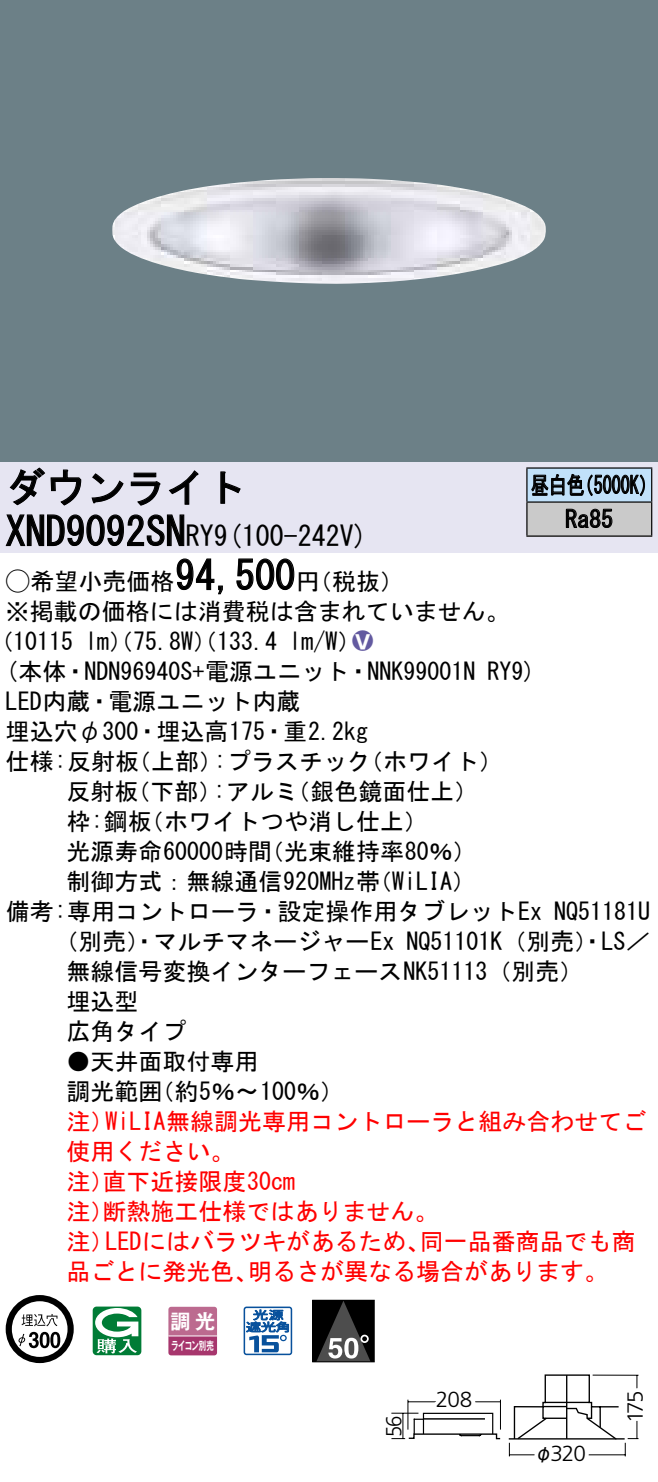
<style>
.page{position:relative;width:658px;height:1482px;background:#fff}
.page>*{position:absolute;margin:0;border:0;box-sizing:border-box;transform-origin:0 0}
.t1{font:40px "MS Gothic";color:#000}
.t2{font:28px "MS Gothic";color:#000}
.t3{font:24px/30px "MS Gothic";color:#000}
.t4{font:24px/30px "MS Gothic";color:#f00}
.t5{font:24px/34px "MS Gothic";color:#000;scale:.75 1}
.t6{font:24px "Ford Classification 1";color:#635aa0}
.t7{font:300 22px "Frutiger LT Std";letter-spacing:-.045em;color:#000}
.t8{font:300 22px "Frutiger LT Std";letter-spacing:-.045em;color:#000;scale:.93 1}
.t9{font:20px "Gothic MB101 Pro De Bold 90 pv RKSJ H";color:#fff}
.t10{font:18px "Gothic MB101 Pro Regular 90 pv RKSJ H";color:#000}
.t11{font:11.6px "Gothic MB101 Pro De Bold 90 pv RKSJ H";letter-spacing:-.05em;color:#fff;scale:.65 1}
.s1{font-size:28px}
.s2{font-family:"Ford Classification 1"}
.s3{color:#fff}
</style>
<div class="page">
<div style="left:0;top:0;width:658px;height:462px;background:#6c8087"></div>
<img style="left:112px;top:178px;width:434px;height:106px">
<div style="left:0;top:462px;width:658px;height:90px;background:#e6e5f2"></div>
<svg style="left:9px;top:467px;width:73px;height:39px"></svg>
<svg style="left:91px;top:473px;width:33px;height:30px"></svg>
<svg style="left:130px;top:472px;width:30px;height:34px"></svg>
<svg style="left:168px;top:470px;width:30px;height:35px"></svg>
<svg style="left:220px;top:471px;width:21px;height:33px"></svg>
<svg style="left:5px;top:514px;width:180px;height:32px"></svg>
<svg style="left:176px;top:558px;width:47px;height:37px"></svg>
<svg style="left:236px;top:558px;width:59px;height:32px"></svg>
<svg style="left:6px;top:1295px;width:68px;height:68px"></svg>
<svg style="left:40px;top:1331px;width:10px;height:17px"></svg>
<svg style="left:50px;top:1331px;width:10px;height:17px"></svg>
<svg style="left:93px;top:1306px;width:48px;height:49px"></svg>
<svg style="left:168px;top:1306px;width:49px;height:49px;background:#b65b86"></svg>
<hr style="left:168px;top:1335px;width:49px;height:1px;background:#fff">
<svg style="left:243px;top:1306px;width:49px;height:49px"></svg>
<div style="left:312px;top:1300px;width:62px;height:61px;background:#000"></div>
<svg style="left:317px;top:1301px;width:53px;height:59px"></svg>
<div style="left:312px;top:1299px;width:62px;height:63px;border:1px solid #000"></div>
<div style="left:527px;top:468px;width:124px;height:34px;background:#c1e1fa"></div>
<div style="left:527px;top:502px;width:124px;height:34px;background:#cacaca"></div>
<hr style="left:526px;top:467px;width:126px;height:2px;background:#000">
<hr style="left:526px;top:468px;width:1px;height:33px;background:#000">
<hr style="left:651px;top:468px;width:1px;height:33px;background:#000">
<hr style="left:526px;top:501px;width:126px;height:2px;background:#000">
<hr style="left:526px;top:502px;width:1px;height:33px;background:#000">
<hr style="left:651px;top:502px;width:1px;height:33px;background:#000">
<hr style="left:526px;top:535px;width:126px;height:2px;background:#000">
<svg style="left:531px;top:473px;width:114px;height:23px"></svg>
<svg style="left:565px;top:508px;width:47px;height:20px"></svg>
<svg style="left:508px;top:1374px;width:131px;height:83px"></svg>
<svg style="left:391px;top:1399px;width:110px;height:40px"></svg>
<div style="left:423px;top:1412px;width:70px;height:22px;border:1px solid #000"></div>
<h1 class="t1" style="left:6px;top:467px;width:242px">ダウンライト</h1>
<p class="t2" style="left:214px;top:522px;width:155px">(9 100-242 (V</p>
<h1 class="t1" style="left:6px;top:511px;width:210px">XND9092SN<span class="s1">RY</span></h1>
<h1 class="t1" style="left:175px;top:555px;width:121px">94,500</h1>
<p class="t3" style="left:6px;top:566px;width:505px"><span class="s2">A</span>希望小売価格<br>※掲載の価格には消費税は含まれていません。</p>
<p class="t6" style="left:352px;top:629px;width:22px">2<span class="s3">8</span></p>
<p class="t3" style="left:296px;top:566px;width:109px">（円税抜(</p>
<p class="t3" style="left:289px;top:626px;width:73px">l m (W/</p>
<p class="t3" style="left:-11px;top:626px;width:85px">（10115</p>
<p class="t3" style="left:85px;top:626px;width:193px">lm）（75.8 ）（W 133.4</p>
<p class="t5" style="left:565px;top:468px;width:65px;text-indent:-34px">昼白色<br>Ra85</p>
<p class="t5" style="left:575px;top:468px;width:109px">（5000 (K</p>
<p class="t3" style="left:6px;top:656px;width:471px">(本体・NDN96940 +S 電源ユニット・NNK99001N</p>
<p class="t3" style="left:6px;top:686px;width:296px">LED内蔵・電源ユニット内蔵</p>
<p class="t3" style="left:6px;top:716px;width:364px">埋込穴φ300・埋込高175・重2.2kg</p>
<p class="t3" style="left:359px;top:746px;width:145px">（ホワイト(</p>
<p class="t3" style="left:487px;top:656px;width:50px">RY (9</p>
<p class="t3" style="left:214px;top:746px;width:158px">:プラスチック</p>
<p class="t3" style="left:6px;top:746px;width:135px">仕様:反射板</p>
<p class="t3" style="left:127px;top:746px;width:97px">（上部）</p>
<p class="t3" style="left:66px;top:776px;width:73px">反射板</p>
<p class="t3" style="left:126px;top:776px;width:97px">（下部）</p>
<p class="t3" style="left:213px;top:776px;width:86px">:アルミ</p>
<p class="t3" style="left:286px;top:776px;width:193px">（銀色鏡面仕上(</p>
<p class="t3" style="left:66px;top:806px;width:87px">枠:鋼板</p>
<p class="t3" style="left:140px;top:806px;width:289px">（ホワイトつや消し仕上(</p>
<p class="t3" style="left:66px;top:836px;width:207px">光源寿命60000時間</p>
<p class="t3" style="left:260px;top:836px;width:218px">（光束維持率80％(</p>
<p class="t3" style="left:66px;top:866px;width:315px">制御方式：無線通信920MHz帯</p>
<p class="t3" style="left:368px;top:866px;width:109px">（WiLIA(</p>
<p class="t3" style="left:406px;top:896px;width:245px;text-indent:-401px">備考:専用コントローラ・設定操作用タブレットEx<br>NQ51101 （K 別売）・LS／</p>
<p class="t3" style="left:554px;top:896px;width:97px">NQ51181U</p>
<p class="t3" style="left:66px;top:926px;width:518px;text-indent:-12px">（別売）・マルチマネージャーEx<br>無線信号変換インターフェースNK51113（別売(埋込型<br>広角タイプ</p>
<p class="t3" style="left:150px;top:1046px;width:195px;text-indent:-84px">●天井面取付専用<br>（約5％〜100％(</p>
<p class="t3" style="left:66px;top:1076px;width:97px">調光範囲</p>
<p class="t4" style="left:105px;top:1106px;width:542px">WiLIA無線調光専用コントローラと組み合わせてご</p>
<p class="t4" style="left:66px;top:1106px;width:49px">注）</p>
<p class="t4" style="left:66px;top:1136px;width:169px">使用ください。</p>
<p class="t4" style="left:102px;top:1166px;width:194px">直下近接限度30cm</p>
<p class="t4" style="left:102px;top:1166px;width:337px;text-indent:-36px">注）<br>断熱施工仕様ではありません。</p>
<p class="t4" style="left:66px;top:1196px;width:49px">注）</p>
<p class="t4" style="left:66px;top:1226px;width:49px">注）</p>
<p class="t4" style="left:105px;top:1226px;width:326px">LEDにはバラツキがあるため、</p>
<p class="t4" style="left:420px;top:1226px;width:217px">同一品番商品でも商</p>
<p class="t4" style="left:66px;top:1256px;width:193px">品ごとに発光色、</p>
<p class="t4" style="left:248px;top:1256px;width:362px">明るさが異なる場合があります。</p>
<p class="t9" style="left:171px;top:1304px;width:46px">調光</p>
<p class="t11" style="left:171px;top:1335px;width:67px">ライコン別売</p>
<p class="t8" style="left:381px;top:1436px;width:24px;rotate:-90deg">56</p>
<p class="t7" style="left:436px;top:1387px;width:38px">208</p>
<p class="t7" style="left:550px;top:1441px;width:37px">320</p>
<p class="t10" style="left:535px;top:1438px;width:19px">φ</p>
<p class="t7" style="left:623px;top:1423px;width:34px;rotate:-90deg">175</p>
</div>
